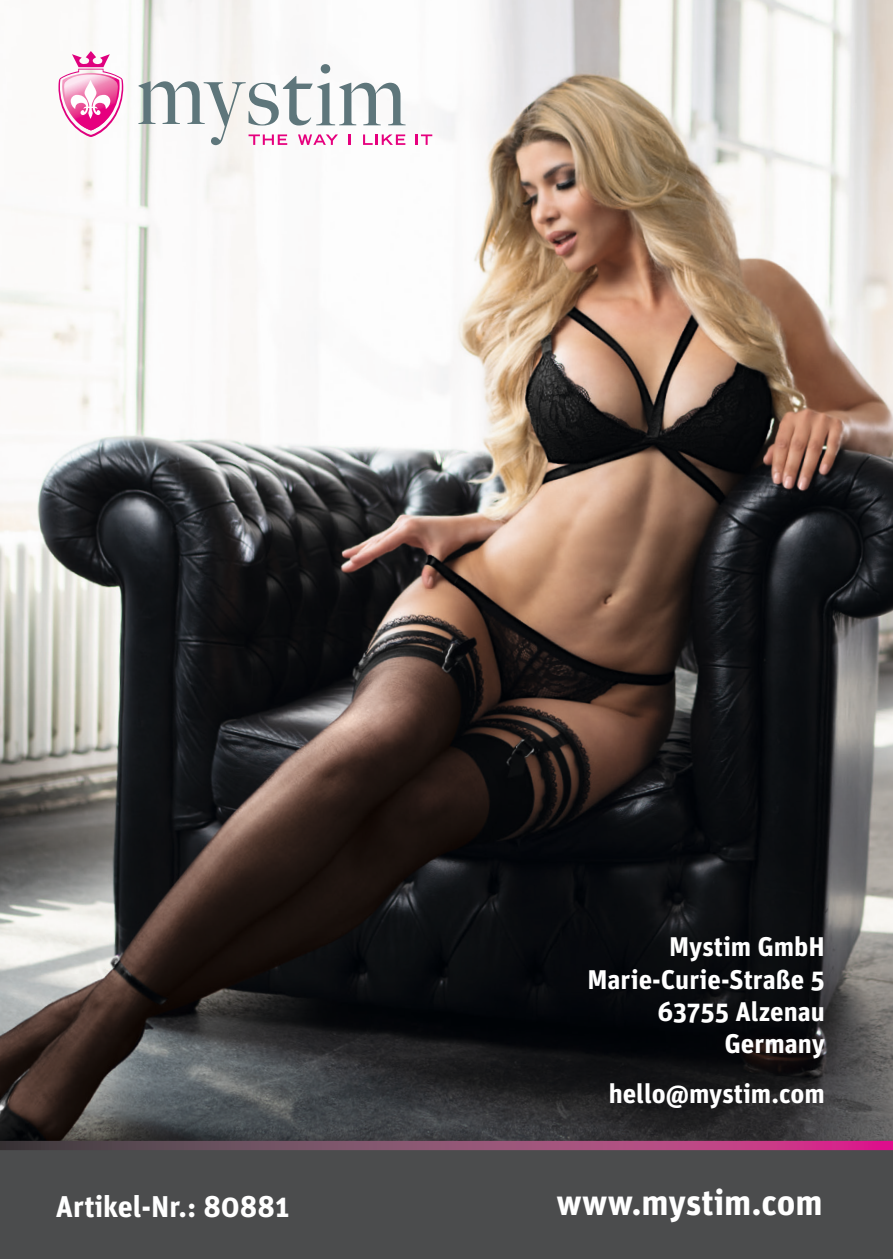
<style>
.page{position:relative;width:893px;height:1259px;background:#fff}
.page>*{position:absolute;margin:0;border:0;box-sizing:border-box;transform-origin:0 0}
.t1{font:700 36px "Unit Pro";color:#fff}
.t2{font:700 30px "Unit Pro";color:#fff}
.t3{font:700 27px/32.4px "Unit Pro";color:#fff;text-align:right}
</style>
<div class="page">
<img style="left:0;top:0;width:893px;height:1140px">
<svg style="left:0;top:1140px;width:893px;height:119px;background:#504b4f"></svg>
<svg style="left:138px;top:64px;width:268px;height:81px"></svg>
<svg style="left:416px;top:134px;width:16px;height:11px"></svg>
<svg style="left:58px;top:51px;width:65px;height:86px"></svg>
<p class="t3" style="left:587px;top:929px;width:239px">Mystim GmbH<br>Marie-Curie-Straße 5<br>63755 Alzenau<br>Germany</p>
<p class="t3" style="left:609px;top:1075px;width:218px">hello@mystim.com</p>
<p class="t2" style="left:56px;top:1184px;width:235px">Artikel-Nr.: 80881</p>
<h1 class="t1" style="left:556px;top:1176px;width:268px">www.mystim.com</h1>
</div>
